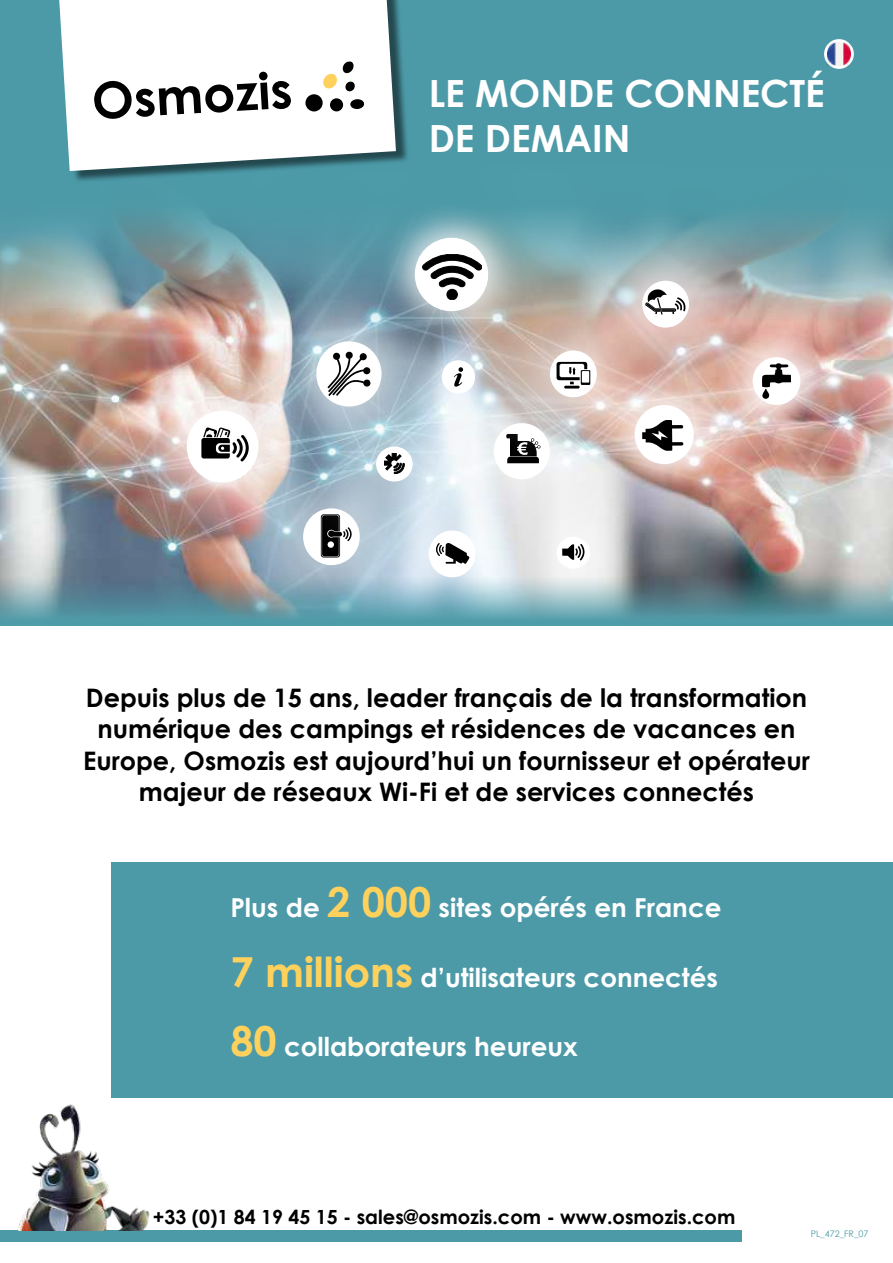
<style>
.page{position:relative;width:893px;height:1263px;background:#fff}
.page>*{position:absolute;margin:0;border:0;box-sizing:border-box;transform-origin:0 0}
.t1{font:700 37.5px/45px "Century Gothic";color:#fff}
.t2{font:700 26.1px "Century Gothic";color:#fff}
.t3{font:700 25.5px/31.5px "Century Gothic";color:#000;text-align:center}
.t4{font:700 19.5px "Century Gothic";color:#000}
.t5{font:9px "Century Gothic";color:#4c9aa8}
.s1{font-size:41.4px;color:#fed15d}
</style>
<div class="page">
<div style="left:0;top:0;width:893px;height:551px;background:#4c9aa8"></div>
<img style="left:0;top:321px;width:893px;height:256px">
<svg style="left:0;top:213px;width:893px;height:108px"></svg>
<div style="left:377px;top:200px;width:149px;height:149px;background:#fff;opacity:.75"></div>
<div style="left:415px;top:238px;width:73px;height:73px;background:#fff;border-radius:50%"></div>
<svg style="left:422px;top:254px;width:60px;height:32px"></svg>
<div style="left:242px;top:267px;width:214px;height:214px;background:#fff;opacity:.75"></div>
<div style="left:316px;top:341px;width:66px;height:65px;background:#fff;border-radius:50%"></div>
<svg style="left:345px;top:352px;width:22px;height:12px"></svg>
<div style="left:597px;top:367px;width:134px;height:135px;background:#fff;opacity:.75"></div>
<div style="left:635px;top:405px;width:59px;height:59px;background:#fff;border-radius:50%"></div>
<svg style="left:671px;top:420px;width:12px;height:31px"></svg>
<div style="left:354px;top:456px;width:196px;height:196px;background:#fff"></div>
<div style="left:567px;top:206px;width:196px;height:196px;background:#fff;opacity:.75"></div>
<div style="left:642px;top:281px;width:47px;height:47px;background:#fff;border-radius:50%"></div>
<svg style="left:671px;top:289px;width:14px;height:26px"></svg>
<div style="left:213px;top:418px;width:237px;height:237px;background:#fff;opacity:.75"></div>
<div style="left:104px;top:328px;width:237px;height:237px;background:#fff;opacity:.75"></div>
<div style="left:187px;top:411px;width:71px;height:71px;background:#fff;border-radius:50%"></div>
<svg style="left:201px;top:427px;width:48px;height:34px"></svg>
<div style="left:475px;top:276px;width:196px;height:196px;background:#fff;opacity:.75"></div>
<div style="left:550px;top:350px;width:47px;height:47px;background:#fff;border-radius:50%"></div>
<svg style="left:557px;top:362px;width:33px;height:26px"></svg>
<div style="left:483px;top:462px;width:182px;height:181px;background:#fff;opacity:.75"></div>
<div style="left:557px;top:537px;width:33px;height:32px;background:#fff;border-radius:50%"></div>
<svg style="left:562px;top:544px;width:22px;height:16px"></svg>
<div style="left:294px;top:364px;width:201px;height:200px;background:#fff;opacity:.75"></div>
<div style="left:376px;top:446px;width:37px;height:36px;background:#fff;border-radius:50%"></div>
<svg style="left:385px;top:468px;width:19px;height:6px"></svg>
<div style="left:368px;top:286px;width:182px;height:182px;background:#fff;opacity:.75"></div>
<div style="left:442px;top:360px;width:33px;height:34px;background:#fff;border-radius:50%"></div>
<svg style="left:454px;top:367px;width:9px;height:20px"></svg>
<img style="left:0;top:577px;width:893px;height:49px">
<div style="left:57px;top:0;width:353px;height:183px;background:#000;opacity:.53"></div>
<svg style="left:59px;top:0;width:337px;height:171px;background:#eaeff0"></svg>
<svg style="left:94px;top:72px;width:197px;height:47px;background:#adadad"></svg>
<div style="left:305px;top:94px;width:18px;height:18px;background:#000;border-radius:50%"></div>
<div style="left:330px;top:98px;width:13px;height:14px;background:#000;border-radius:50%"></div>
<div style="left:350px;top:99px;width:14px;height:10px;background:#000;border-radius:50%"></div>
<svg style="left:322px;top:61px;width:33px;height:31px"></svg>
<div style="left:112px;top:863px;width:781px;height:235px;background:#4c9aa8"></div>
<div style="left:715px;top:319px;width:123px;height:123px;background:#fff;opacity:.75"></div>
<div style="left:753px;top:357px;width:47px;height:48px;background:#fff;border-radius:50%"></div>
<svg style="left:762px;top:363px;width:29px;height:36px"></svg>
<div style="left:0;top:1230px;width:742px;height:12px;background:#4c9aa8"></div>
<img style="left:17px;top:1104px;width:133px;height:126px">
<svg style="left:824px;top:39px;width:30px;height:30px"></svg>
<img style="left:827px;top:43px;width:24px;height:23px">
<h1 class="t1" style="left:429px;top:69px;width:398px">LE MONDE CONNECTÉ<br>DE DEMAIN</h1>
<p class="t3" style="left:83px;top:681px;width:728px">Depuis plus de 15 ans, leader français de la transformation numérique des campings et résidences de vacances en Europe, Osmozis est aujourd’hui un fournisseur et opérateur majeur de réseaux Wi-Fi et de services connectés</p>
<p class="t2" style="left:230px;top:888px;width:493px">Plus de <span class="s1">2 000</span> sites opérés en France</p>
<p class="t2" style="left:230px;top:957px;width:489px"><span class="s1">7 millions</span> d’utilisateurs connectés</p>
<p class="t2" style="left:230px;top:1026px;width:349px"><span class="s1">80</span> collaborateurs heureux</p>
<p class="t4" style="left:153px;top:1202px;width:584px">+33 (0)1 84 19 45 15 - sales@osmozis.com - www.osmozis.com</p>
<p class="t5" style="left:811px;top:1227px;width:59px">PL_472_FR_07</p>
</div>
